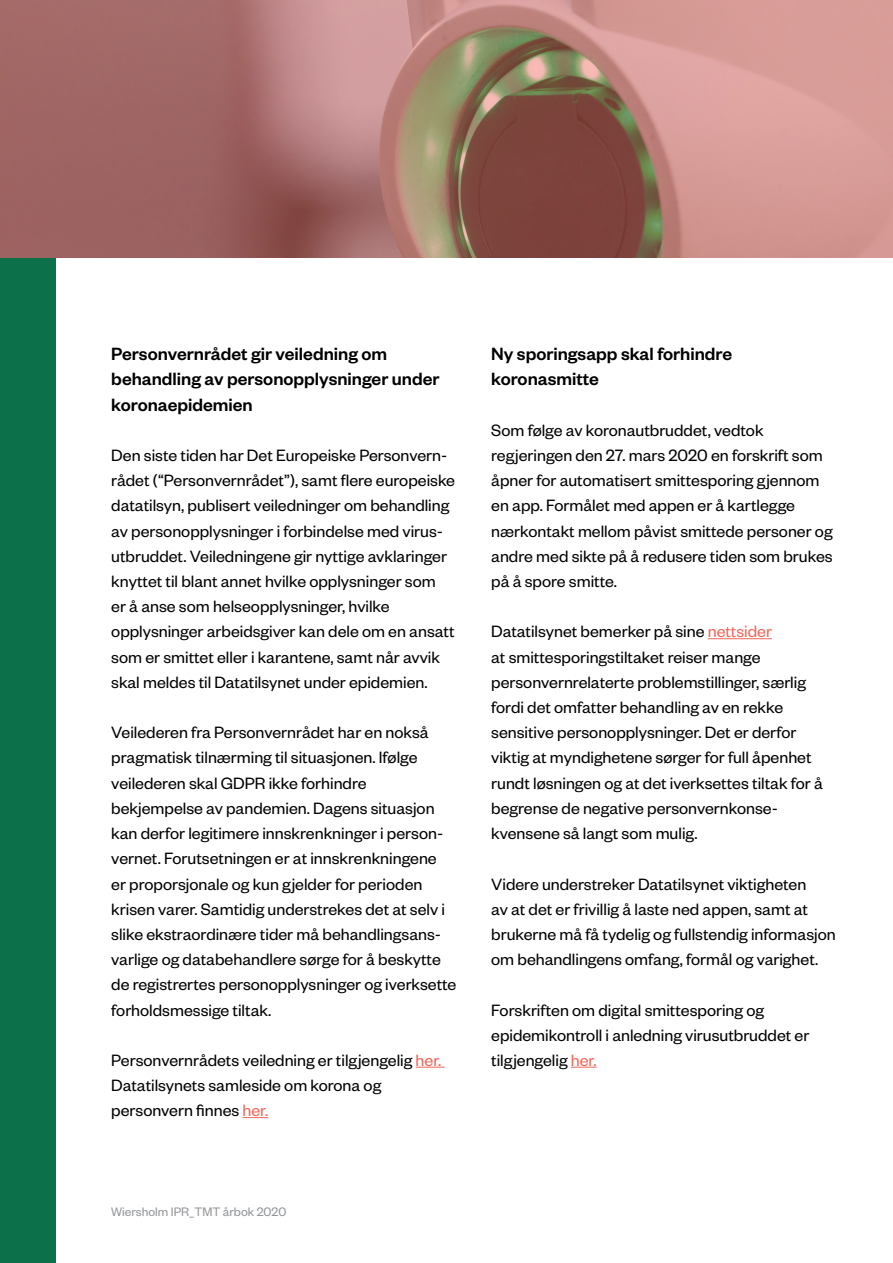
<style>
.page{position:relative;width:893px;height:1263px;background:#fff}
.page>*{position:absolute;margin:0;border:0;box-sizing:border-box;transform-origin:0 0}
.t1{font:500 19.5px/25.2px "Founders Grotesk";color:#000}
.t2{font:18px/25.2px "Founders Grotesk";color:#000}
.t3{font:13.5px "Founders Grotesk";color:#939598}
.s1{color:#f2675a}
</style>
<div class="page">
<div style="left:0;top:0;width:56px;height:1263px;background:#0c714a"></div>
<svg style="left:0;top:0;width:893px;height:257px;background:#ae7872"></svg>
<svg style="left:416px;top:1067px;width:29px;height:1px"></svg>
<svg style="left:243px;top:1117px;width:25px;height:1px"></svg>
<hr style="left:708px;top:638px;width:64px;height:1px;background:#f2675a">
<svg style="left:571px;top:1067px;width:26px;height:1px"></svg>
<p class="t1" style="left:111px;top:340px;width:330px">Personvernrådet gir veiledning om behandling av personopplysninger under koronaepidemien</p>
<p class="t2" style="left:111px;top:442px;width:345px">Den siste tiden har Det Europeiske Personvern&shy;rådet (“Personvernrådet”), samt flere europeiske datatilsyn, publisert veiledninger om behandling av personopplysninger i forbindelse med virus&shy;utbruddet. Veiledningene gir nyttige avklaringer knyttet til blant annet hvilke opplysninger som<br>er å anse som helseopplysninger, hvilke opplysninger arbeidsgiver kan dele om en ansatt som er smittet eller i karantene, samt når avvik skal meldes til Datatilsynet under epidemien.</p>
<p class="t2" style="left:111px;top:719px;width:347px">Veilederen fra Personvernrådet har en nokså pragmatisk tilnærming til situasjonen. Ifølge veilederen skal GDPR ikke forhindre bekjempelse av pandemien. Dagens situasjon kan derfor legitimere innskrenkninger i person&shy;vernet. Forutsetningen er at innskrenkningene<br>er proporsjonale og kun gjelder for perioden krisen varer. Samtidig understrekes det at selv i slike ekstraordinære tider må behandlingsans&shy;varlige og databehandlere sørge for å beskytte de registrertes personopplysninger og iverksette forholdsmessige tiltak.</p>
<p class="t2" style="left:111px;top:1047px;width:332px">Personvernrådets veiledning er tilgjengelig <span class="s1">her.<br></span>Datatilsynets samleside om korona og personvern finnes <span class="s1">her.</span></p>
<p class="t3" style="left:111px;top:1204px;width:176px">Wiersholm IPR_TMT årbok 2020</p>
<p class="t1" style="left:491px;top:340px;width:242px">Ny sporingsapp skal forhindre koronasmitte</p>
<p class="t2" style="left:491px;top:417px;width:343px">Som følge av koronautbruddet, vedtok regjeringen den 27. mars 2020 en forskrift som åpner for automatisert smittesporing gjennom en app. Formålet med appen er å kartlegge nærkontakt mellom påvist smittede personer og andre med sikte på å redusere tiden som brukes på å spore smitte.</p>
<p class="t2" style="left:491px;top:618px;width:333px">Datatilsynet bemerker på sine <span class="s1">nettsider<br></span>at smittesporingstiltaket reiser mange personvernrelaterte problemstillinger, særlig fordi det omfatter behandling av en rekke sensitive personopplysninger. Det er derfor viktig at myndighetene sørger for full åpenhet rundt løsningen og at det iverksettes tiltak for å begrense de negative personvernkonse&shy;kvensene så langt som mulig.</p>
<p class="t2" style="left:491px;top:870px;width:346px">Videre understreker Datatilsynet viktigheten<br>av at det er frivillig å laste ned appen, samt at brukerne må få tydelig og fullstendig informasjon om behandlingens omfang, formål og varighet.</p>
<p class="t2" style="left:491px;top:996px;width:320px">Forskriften om digital smittesporing og epidemikontroll i anledning virusutbruddet er tilgjengelig <span class="s1">her.</span></p>
</div>
